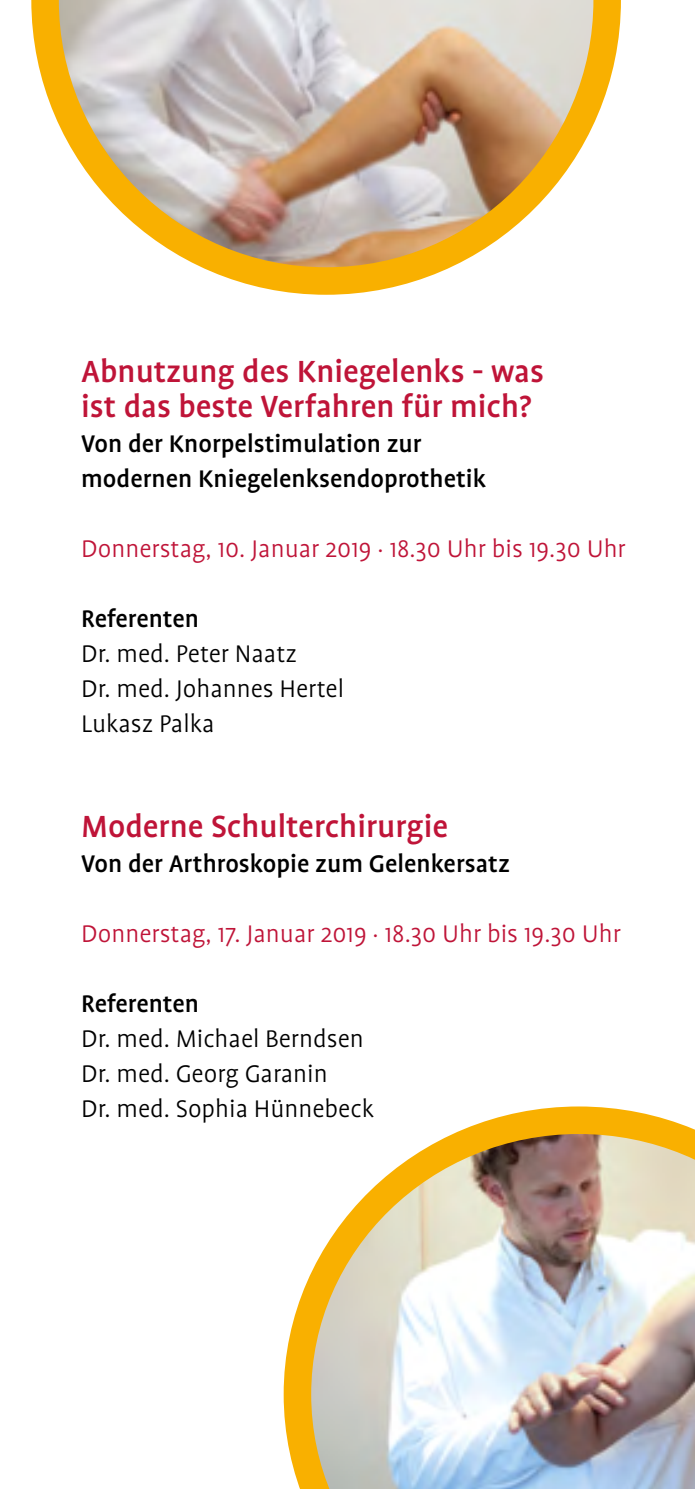
<style>
.page{position:relative;width:695px;height:1489px;background:#fff}
.page>*{position:absolute;margin:0;border:0;box-sizing:border-box;transform-origin:0 0}
.t1{font:500 35px/35px "Profile OT";color:#bf1438}
.t2{font:500 27.5px/35px "Profile OT";color:#000}
.t3{font:300 27.5px/35px "Profile OT";color:#000}
.t4{font:300 27.5px "Profile OT";color:#bf1438}
</style>
<div class="page">
<img style="left:283px;top:1106px;width:411px;height:382px">
<svg style="left:31px;top:0;width:589px;height:295px"></svg>
<p class="t1" style="left:81px;top:354px;width:464px">Abnutzung des Kniegelenks - was ist das beste Verfahren für mich?</p>
<p class="t2" style="left:81px;top:426px;width:406px">Von der Knorpelstimulation zur modernen Kniegelenksendoprothetik</p>
<p class="t4" style="left:81px;top:533px;width:546px">Donnerstag, 10. Januar 2019 . 18.30 Uhr bis 19.30 Uhr</p>
<p class="t2" style="left:81px;top:601px;width:119px">Referenten</p>
<p class="t3" style="left:81px;top:636px;width:264px">Dr. med. Peter Naatz<br>Dr. med. Johannes Hertel<br>Lukasz Palka</p>
<p class="t1" style="left:81px;top:809px;width:368px">Moderne Schulterchirurgie</p>
<p class="t2" style="left:81px;top:846px;width:430px">Von der Arthroskopie zum Gelenkersatz</p>
<p class="t4" style="left:81px;top:918px;width:541px">Donnerstag, 17. Januar 2019 . 18.30 Uhr bis 19.30 Uhr</p>
<p class="t2" style="left:81px;top:986px;width:119px">Referenten</p>
<p class="t3" style="left:81px;top:1021px;width:294px">Dr. med. Michael Berndsen<br>Dr. med. Georg Garanin<br>Dr. med. Sophia Hünnebeck</p>
</div>
